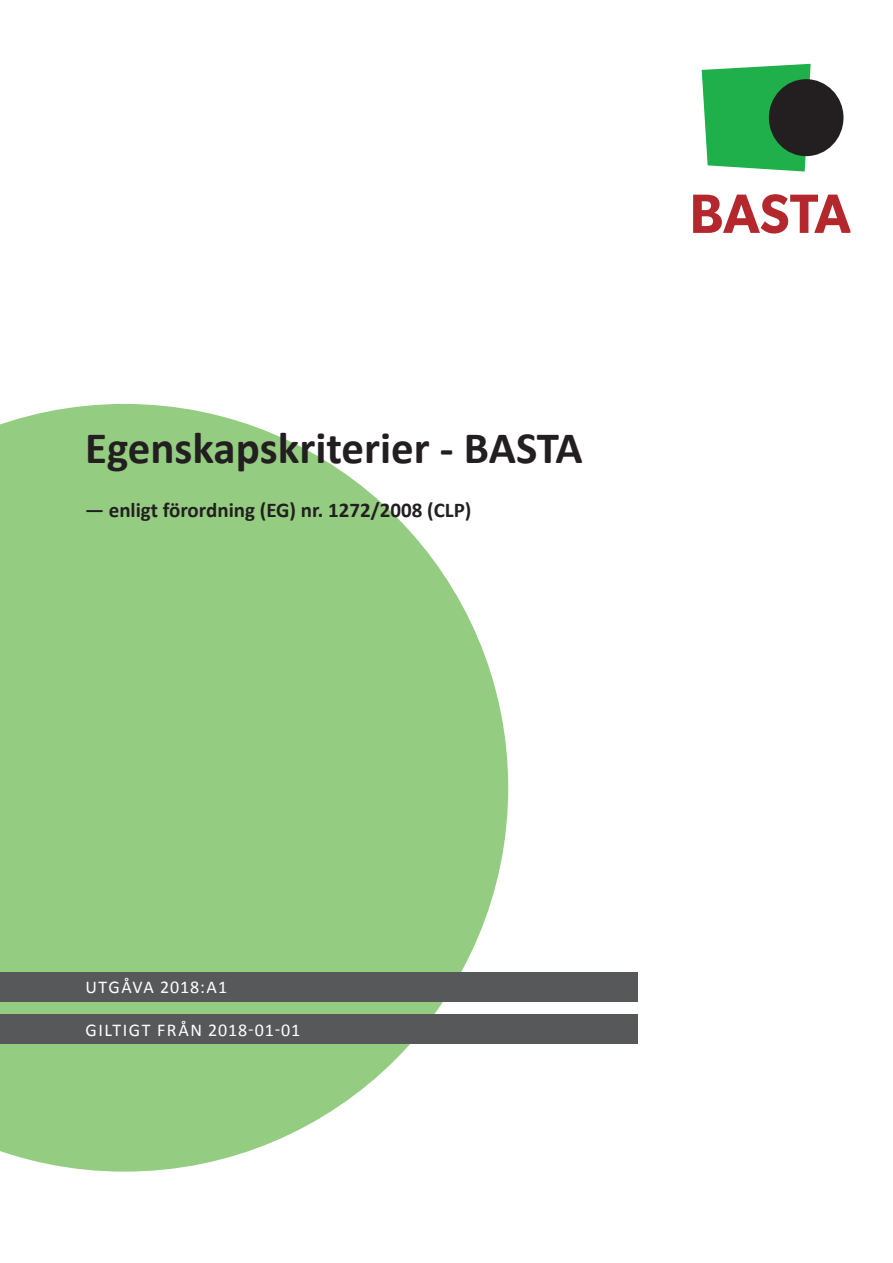
<style>
.page{position:relative;width:893px;height:1263px;background:#fff}
.page>*{position:absolute;margin:0;border:0;box-sizing:border-box;transform-origin:0 0}
.t1{font:700 45px "Calibri";color:#231f20}
.t2{font:700 21px "Calibri";color:#231f20}
.t3{font:18px "Calibri";letter-spacing:.085em;color:#fff}
.t4{font:18px "Calibri";letter-spacing:.06em;color:#fff}
</style>
<div class="page">
<svg style="left:0;top:404px;width:508px;height:767px;fill:#94cd81"></svg>
<div style="left:0;top:972px;width:638px;height:29px;background:#57585a"></div>
<div style="left:0;top:1014px;width:638px;height:30px;background:#57585a"></div>
<svg style="left:702px;top:64px;width:109px;height:108px;background:#38b75f"></svg>
<div style="left:769px;top:79px;width:74px;height:77px;background:#231f20;border-radius:50%"></div>
<svg style="left:693px;top:194px;width:157px;height:40px"></svg>
<h1 class="t1" style="left:85px;top:420px;width:499px">Egenskapskriterier - BASTA</h1>
<p class="t2" style="left:85px;top:497px;width:388px">— enligt förordning (EG) nr. 1272/2008 (CLP)</p>
<p class="t4" style="left:85px;top:976px;width:143px">UTGÅVA 2018:A1</p>
<p class="t3" style="left:85px;top:1018px;width:216px">GILTIGT FRÅN 2018-01-01</p>
</div>
